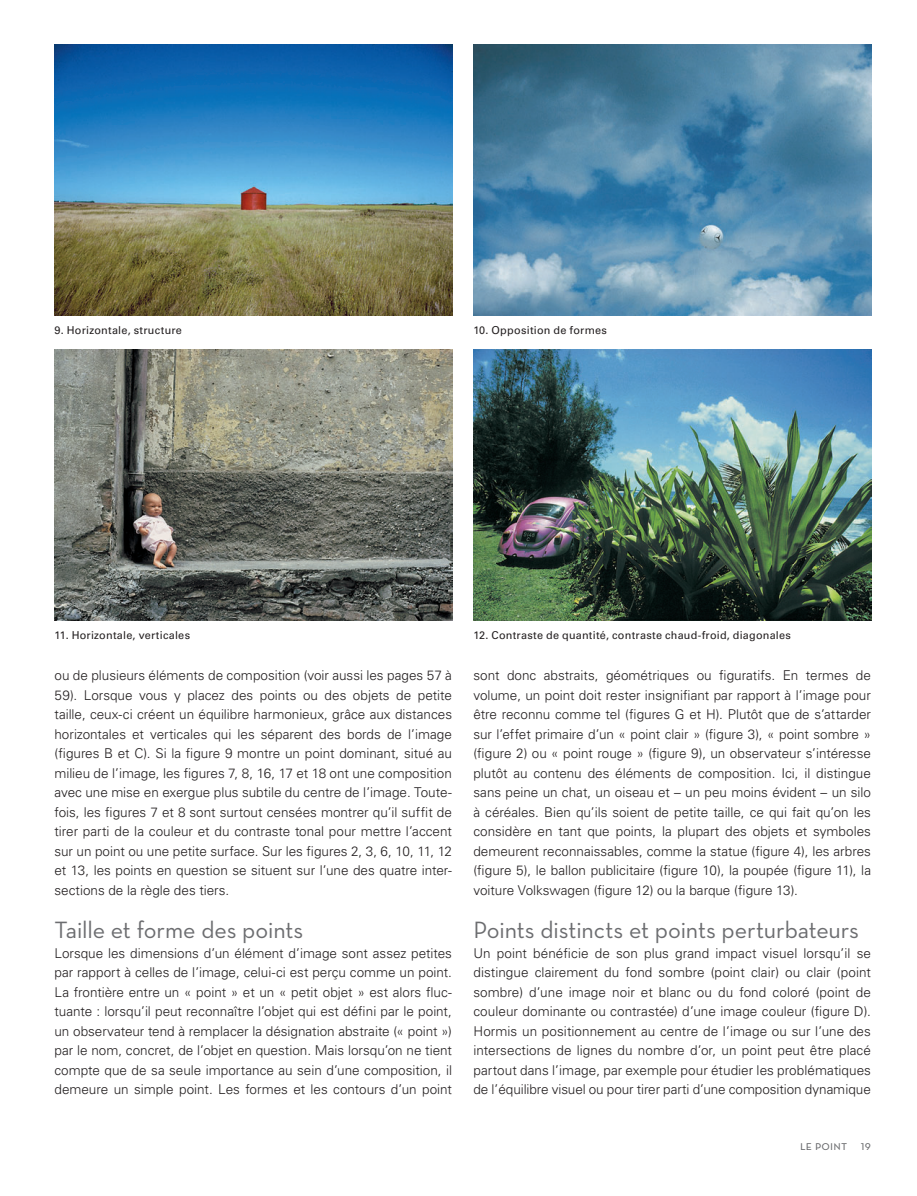
<style>
.page{position:relative;width:917px;height:1196px;background:#fff}
.page>*{position:absolute;margin:0;border:0;box-sizing:border-box;transform-origin:0 0}
.t1{font:24px "Neutra Text";letter-spacing:-.005em;color:#6c6d70}
.t2{font:300 13.5px/19.5px "Univers LT Std";color:#231f20;text-align:justify}
.t3{font:13.5px "Neutra Text Book SC";letter-spacing:.01em;color:#6c6d70}
.t4{font:10.8px "Univers LT Std";letter-spacing:.02em;color:#231f20}
</style>
<div class="page">
<img style="left:54px;top:44px;width:398px;height:271px">
<img style="left:54px;top:349px;width:398px;height:271px">
<img style="left:473px;top:44px;width:398px;height:271px">
<img style="left:473px;top:349px;width:398px;height:271px">
<p class="t4" style="left:54px;top:324px;width:129px">9. Horizontale, structure</p>
<p class="t4" style="left:473px;top:324px;width:135px">10. Opposition de formes</p>
<p class="t4" style="left:54px;top:629px;width:137px">11. Horizontale, verticales</p>
<p class="t2" style="left:54px;top:665px;width:399px">ou de plusieurs éléments de composition (voir aussi les pages 57 à 59). Lorsque vous y placez des points ou des objets de petite taille, ceux-ci créent un équilibre harmonieux, grâce aux distances horizontales et verticales qui les séparent des bords de l’image (figures B et C). Si la figure 9 montre un point dominant, situé au milieu de l’image, les figures 7, 8, 16, 17 et 18 ont une composition avec une mise en exergue plus subtile du centre de l’image. Toute&shy;fois, les figures 7 et 8 sont surtout censées montrer qu’il suffit de tirer parti de la couleur et du contraste tonal pour mettre l’accent sur un point ou une petite surface. Sur les figures 2, 3, 6, 10, 11, 12 et 13, les points en question se situent sur l’une des quatre inter&shy;sections de la règle des tiers.</p>
<h1 class="t1" style="left:54px;top:915px;width:250px">Taille et forme des points</h1>
<p class="t2" style="left:54px;top:943px;width:399px">Lorsque les dimensions d’un élément d’image sont assez petites par rapport à celles de l’image, celui-ci est perçu comme un point.<br>La frontière entre un « point » et un « petit objet » est alors fluc&shy;tuante : lorsqu’il peut reconnaître l’objet qui est défini par le point, un observateur tend à remplacer la désignation abstraite (« point ») par le nom, concret, de l’objet en question. Mais lorsqu’on ne tient compte que de sa seule importance au sein d’une composition, il demeure un simple point. Les formes et les contours d’un point</p>
<p class="t4" style="left:473px;top:629px;width:319px">12. Contraste de quantité, contraste chaud-froid, diagonales</p>
<p class="t2" style="left:473px;top:665px;width:399px">sont donc abstraits, géométriques ou figuratifs. En termes de volume, un point doit rester insignifiant par rapport à l’image pour être reconnu comme tel (figures G et H). Plutôt que de s’attarder sur l’effet primaire d’un « point clair » (figure 3), « point sombre » (figure 2) ou « point rouge » (figure 9), un observateur s’intéresse plutôt au contenu des éléments de composition. Ici, il distingue sans peine un chat, un oiseau et – un peu moins évident – un silo à céréales. Bien qu’ils soient de petite taille, ce qui fait qu’on les considère en tant que points, la plupart des objets et symboles demeurent reconnaissables, comme la statue (figure 4), les arbres (figure 5), le ballon publicitaire (figure 10), la poupée (figure 11), la voiture Volkswagen (figure 12) ou la barque (figure 13).</p>
<h1 class="t1" style="left:473px;top:915px;width:387px">Points distincts et points perturbateurs</h1>
<p class="t2" style="left:473px;top:943px;width:399px">Un point bénéficie de son plus grand impact visuel lorsqu’il se distingue clairement du fond sombre (point clair) ou clair (point sombre) d’une image noir et blanc ou du fond coloré (point de couleur dominante ou contrastée) d’une image couleur (figure D).<br>Hormis un positionnement au centre de l’image ou sur l’une des intersections de lignes du nombre d’or, un point peut être placé partout dans l’image, par exemple pour étudier les problématiques de l’équilibre visuel ou pour tirer parti d’une composition dynamique</p>
<p class="t3" style="left:800px;top:1136px;width:72px">le point 19</p>
</div>
